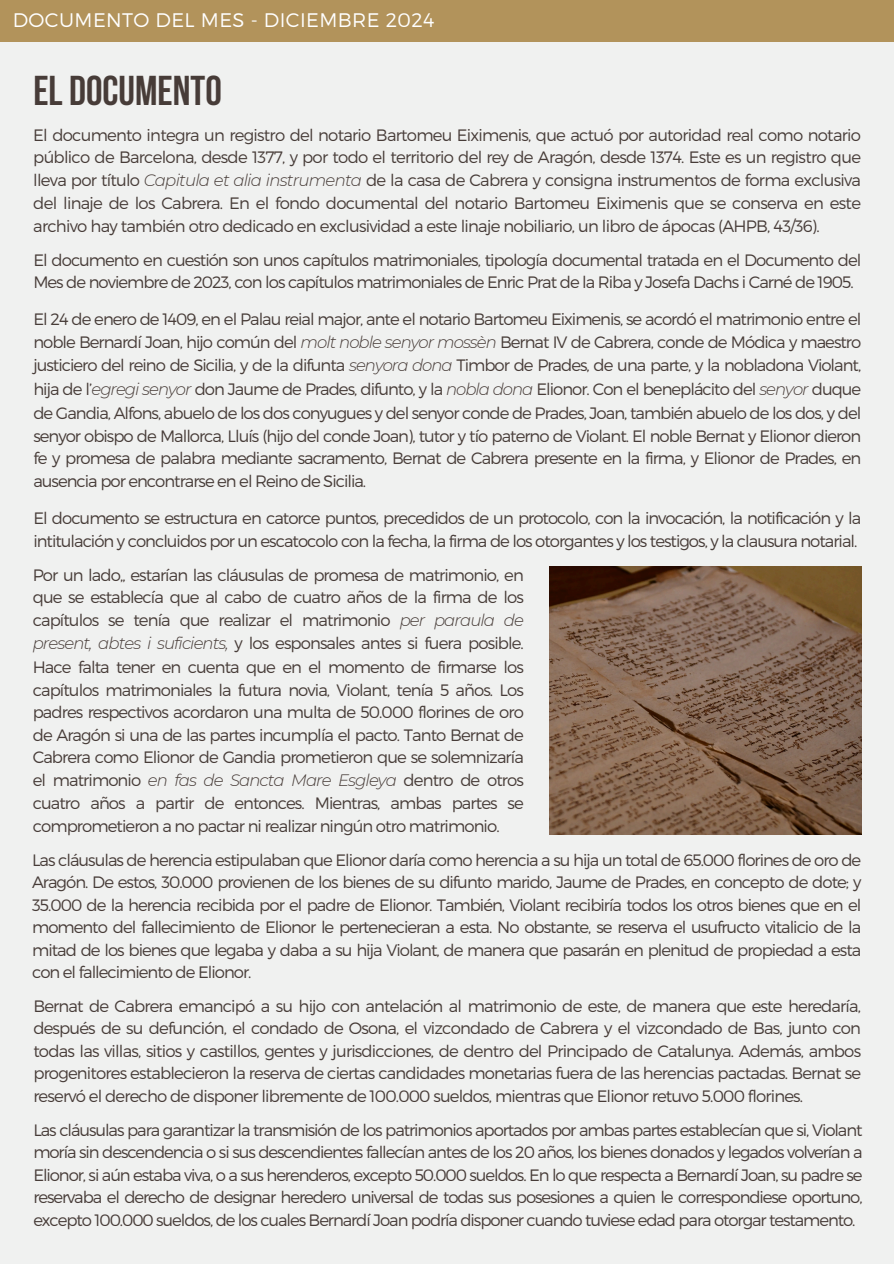
<style>
.page{position:relative;width:894px;height:1264px;background:#fff}
.page>*{position:absolute;margin:0;border:0;box-sizing:border-box;transform-origin:0 0}
.t1{font:700 41.55px "Bebas Neue";color:#473c38}
.t2{font:300 19.65px "Montserrat";letter-spacing:.02em;color:#fff}
.t3{font:300 16.5px/22.8px "Montserrat";letter-spacing:-.06em;color:#473c38;text-align:justify}
.s1{font-style:italic}
</style>
<div class="page">
<div style="left:0;top:0;width:893px;height:1263px;background:#f0f1f0"></div>
<div style="left:0;top:0;width:893px;height:42px;background:#b2935b"></div>
<img style="left:549px;top:567px;width:312px;height:267px">
<h2 class="t2" style="left:13px;top:7px;width:423px">DOCUMENTO DEL MES - DICIEMBRE 2024</h2>
<p class="t1" style="left:33px;top:74px;width:190px">EL DOCUMENTO</p>
<h1 class="t3" style="left:33px;top:123px;width:829px">El documento integra un registro del notario Bartomeu Eiximenis, que actuó por autoridad real como notario público de Barcelona, desde 1377, y por todo el territorio del rey de Aragón, desde 1374. Este es un registro que lleva por título <span class="s1">Capitula et alia instrumenta</span> de la casa de Cabrera y consigna instrumentos de forma exclusiva del linaje de los Cabrera. En el fondo documental del notario Bartomeu Eiximenis que se conserva en este archivo hay también otro dedicado en exclusividad a este linaje nobiliario, un libro de ápocas (AHPB, 43/36).</h1>
<p class="t3" style="left:33px;top:247px;width:829px">El documento en cuestión son unos capítulos matrimoniales, tipología documental tratada en el Documento del<br>Mes de noviembre de 2023, con los capítulos matrimoniales de Enric Prat de la Riba y Josefa Dachs i Carné de 1905.</p>
<p class="t3" style="left:33px;top:307px;width:829px">El 24 de enero de 1409, en el Palau reial major, ante el notario Bartomeu Eiximenis, se acordó el matrimonio entre el noble Bernardí Joan, hijo común del <span class="s1">molt noble senyor mossèn</span> Bernat IV de Cabrera, conde de Módica y maestro justiciero del reino de Sicilia, y de la difunta <span class="s1">senyora dona</span> Timbor de Prades, de una parte, y la nobladona Violant, hija de l’<span class="s1">egregi senyor</span> don Jaume de Prades, difunto, y la <span class="s1">nobla dona</span> Elionor. Con el beneplácito del <span class="s1">senyor</span> duque de Gandia, Alfons, abuelo de los dos conyugues y del senyor conde de Prades, Joan, también abuelo de los dos, y del senyor obispo de Mallorca, Lluís (hijo del conde Joan), tutor y tío paterno de Violant. El noble Bernat y Elionor dieron fe y promesa de palabra mediante sacramento, Bernat de Cabrera presente en la firma, y Elionor de Prades, en ausencia por encontrarse en el Reino de Sicilia.</p>
<p class="t3" style="left:33px;top:505px;width:829px">El documento se estructura en catorce puntos, precedidos de un protocolo, con la invocación, la notificación y la intitulación y concluidos por un escatocolo con la fecha, la firma de los otorgantes y los testigos, y la clausura notarial.</p>
<p class="t3" style="left:33px;top:562px;width:492px">Por un lado,, estarían las cláusulas de promesa de matrimonio, en que se establecía que al cabo de cuatro años de la firma de los capítulos se tenía que realizar el matrimonio <span class="s1">per paraula de present, abtes i suficients,</span> y los esponsales antes si fuera posible.<br>Hace falta tener en cuenta que en el momento de firmarse los capítulos matrimoniales la futura novia, Violant, tenía 5 años. Los padres respectivos acordaron una multa de 50.000 florines de oro de Aragón si una de las partes incumplía el pacto. Tanto Bernat de Cabrera como Elionor de Gandia prometieron que se solemnizaría el matrimonio <span class="s1">en fas de Sancta Mare Esgleya</span> dentro de otros cuatro años a partir de entonces. Mientras, ambas partes se comprometieron a no pactar ni realizar ningún otro matrimonio.</p>
<p class="t3" style="left:32px;top:847px;width:830px">Las cláusulas de herencia estipulaban que Elionor daría como herencia a su hija un total de 65.000 florines de oro de Aragón. De estos, 30.000 provienen de los bienes de su difunto marido, Jaume de Prades, en concepto de dote; y 35.000 de la herencia recibida por el padre de Elionor. También, Violant recibiría todos los otros bienes que en el momento del fallecimiento de Elionor le pertenecieran a esta. No obstante, se reserva el usufructo vitalicio de la mitad de los bienes que legaba y daba a su hija Violant, de manera que pasarán en plenitud de propiedad a esta con el fallecimiento de Elionor.</p>
<p class="t3" style="left:33px;top:993px;width:829px">Bernat de Cabrera emancipó a su hijo con antelación al matrimonio de este, de manera que este heredaría, después de su defunción, el condado de Osona, el vizcondado de Cabrera y el vizcondado de Bas, junto con todas las villas, sitios y castillos, gentes y jurisdicciones, de dentro del Principado de Catalunya. Además, ambos progenitores establecieron la reserva de ciertas candidades monetarias fuera de las herencias pactadas. Bernat se reservó el derecho de disponer libremente de 100.000 sueldos, mientras que Elionor retuvo 5.000 florines.</p>
<p class="t3" style="left:33px;top:1117px;width:830px">Las cláusulas para garantizar la transmisión de los patrimonios aportados por ambas partes establecían que si, Violant moría sin descendencia o si sus descendientes fallecían antes de los 20 años, los bienes donados y legados volverían a Elionor, si aún estaba viva, o a sus herenderos, excepto 50.000 sueldos. En lo que respecta a Bernardí Joan, su padre se reservaba el derecho de designar heredero universal de todas sus posesiones a quien le correspondiese oportuno, excepto 100.000 sueldos, de los cuales Bernardí Joan podría disponer cuando tuviese edad para otorgar testamento.</p>
</div>
